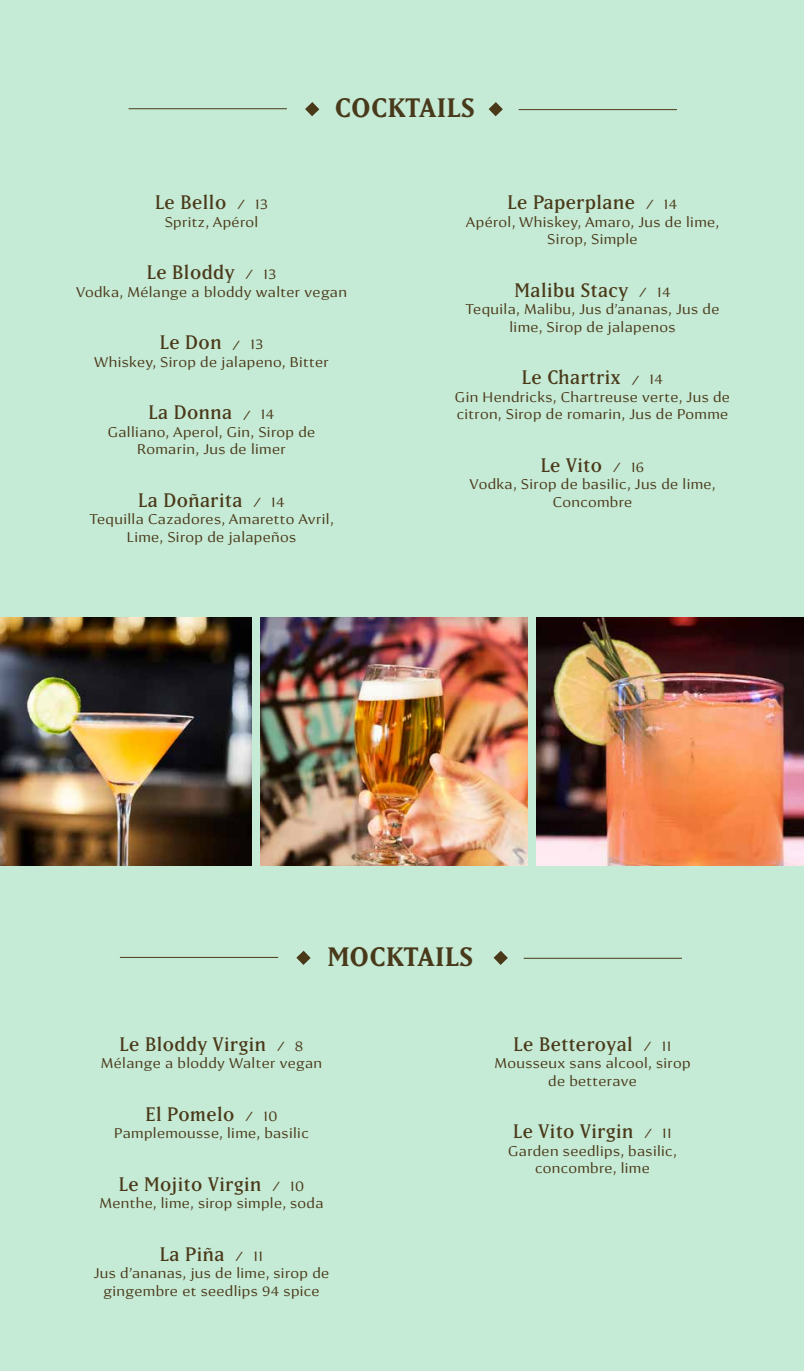
<style>
.page{position:relative;width:804px;height:1371px;background:#fff}
.page>*{position:absolute;margin:0;border:0;box-sizing:border-box;transform-origin:0 0}
.t1{font:700 26.25px "Matrix IIOT";letter-spacing:.025em;color:#49391b}
.t2{font:19.25px "Matrix IIOT";letter-spacing:.025em;color:#4a3919}
.t3{font:14px/17.5px "Conglomerate";letter-spacing:.025em;color:#4a3919;text-align:center}
.s1{font-family:"Conglomerate";font-size:9.28px}
.s2{font-family:"Conglomerate";font-size:14px}
</style>
<div class="page">
<div style="left:0;top:0;width:803px;height:1370px;background:#c5ead5"></div>
<svg style="left:305px;top:102px;width:14px;height:14px"></svg>
<svg style="left:488px;top:102px;width:14px;height:14px"></svg>
<hr style="left:128px;top:108px;width:159px;height:1px;background:#4a3919">
<hr style="left:518px;top:109px;width:158px;height:1px;background:#4a3919">
<svg style="left:296px;top:950px;width:14px;height:14px"></svg>
<svg style="left:493px;top:950px;width:14px;height:14px"></svg>
<hr style="left:120px;top:956px;width:158px;height:1px;background:#4a3919">
<hr style="left:523px;top:957px;width:158px;height:1px;background:#4a3919">
<img style="left:0;top:617px;width:252px;height:248px">
<img style="left:260px;top:617px;width:267px;height:248px">
<img style="left:536px;top:617px;width:267px;height:248px">
<h1 class="t1" style="left:335px;top:92px;width:141px">COCKTAILS</h1>
<h2 class="t2" style="left:155px;top:191px;width:114px">Le Bello <span class="s1">/</span> <span class="s2">13</span></h2>
<p class="t3" style="left:165px;top:213px;width:95px">Spritz, Apérol</p>
<h2 class="t2" style="left:147px;top:261px;width:131px">Le Bloddy <span class="s1">/</span> <span class="s2">13</span></h2>
<p class="t3" style="left:76px;top:283px;width:272px">Vodka, Mélange a bloddy walter vegan</p>
<h2 class="t2" style="left:160px;top:331px;width:105px">Le Don <span class="s1">/</span> <span class="s2">13</span></h2>
<p class="t3" style="left:94px;top:353px;width:236px">Whiskey, Sirop de jalapeno, Bitter</p>
<h2 class="t2" style="left:148px;top:401px;width:127px">La Donna <span class="s1">/</span> <span class="s2">14</span></h2>
<p class="t3" style="left:108px;top:423px;width:209px">Galliano, Aperol, Gin, Sirop de<br>Romarin, Jus de limer</p>
<h2 class="t2" style="left:138px;top:488px;width:148px">La Doñarita <span class="s1">/</span> <span class="s2">14</span></h2>
<p class="t3" style="left:89px;top:510px;width:246px">Tequilla Cazadores, Amaretto Avril,<br>Lime, Sirop de jalapeños</p>
<h2 class="t2" style="left:507px;top:191px;width:171px">Le Paperplane <span class="s1">/</span> <span class="s2">14</span></h2>
<p class="t3" style="left:466px;top:213px;width:255px">Apérol, Whiskey, Amaro, Jus de lime,<br>Sirop, Simple</p>
<h2 class="t2" style="left:514px;top:278px;width:157px">Malibu Stacy <span class="s1">/</span> <span class="s2">14</span></h2>
<p class="t3" style="left:465px;top:300px;width:255px">Tequila, Malibu, Jus d’ananas, Jus de lime, Sirop de jalapenos</p>
<h2 class="t2" style="left:521px;top:366px;width:142px">Le Chartrix <span class="s1">/</span> <span class="s2">14</span></h2>
<p class="t3" style="left:455px;top:388px;width:276px;text-align:left">Gin Hendricks, Chartreuse verte, Jus de citron, Sirop de romarin, Jus de Pomme</p>
<h2 class="t2" style="left:540px;top:453px;width:105px">Le Vito <span class="s1">/</span> <span class="s2">16</span></h2>
<p class="t3" style="left:469px;top:475px;width:247px">Vodka, Sirop de basilic, Jus de lime,<br>Concombre</p>
<h1 class="t1" style="left:327px;top:940px;width:147px">MOCKTAILS</h1>
<h2 class="t2" style="left:119px;top:1032px;width:185px">Le Bloddy Virgin <span class="s1">/</span> <span class="s2">8</span></h2>
<p class="t3" style="left:101px;top:1054px;width:223px">Mélange a bloddy Walter vegan</p>
<h2 class="t2" style="left:145px;top:1102px;width:133px">El Pomelo <span class="s1">/</span> <span class="s2">10</span></h2>
<p class="t3" style="left:114px;top:1124px;width:196px">Pamplemousse, lime, basilic</p>
<h2 class="t2" style="left:119px;top:1172px;width:187px">Le Mojito Virgin <span class="s1">/</span> <span class="s2">10</span></h2>
<p class="t3" style="left:99px;top:1194px;width:225px">Menthe, lime, sirop simple, soda</p>
<h2 class="t2" style="left:160px;top:1242px;width:104px">La Piña <span class="s1">/</span> <span class="s2">11</span></h2>
<p class="t3" style="left:94px;top:1264px;width:237px">Jus d’ananas, jus de lime, sirop de gingembre et seedlips 94 spice</p>
<h2 class="t2" style="left:513px;top:1032px;width:159px">Le Betteroyal <span class="s1">/</span> <span class="s2">11</span></h2>
<p class="t3" style="left:494px;top:1054px;width:197px">Mousseux sans alcool, sirop de betterave</p>
<h2 class="t2" style="left:513px;top:1119px;width:160px">Le Vito Virgin <span class="s1">/</span> <span class="s2">11</span></h2>
<p class="t3" style="left:508px;top:1141px;width:170px">Garden seedlips, basilic, concombre, lime</p>
</div>
